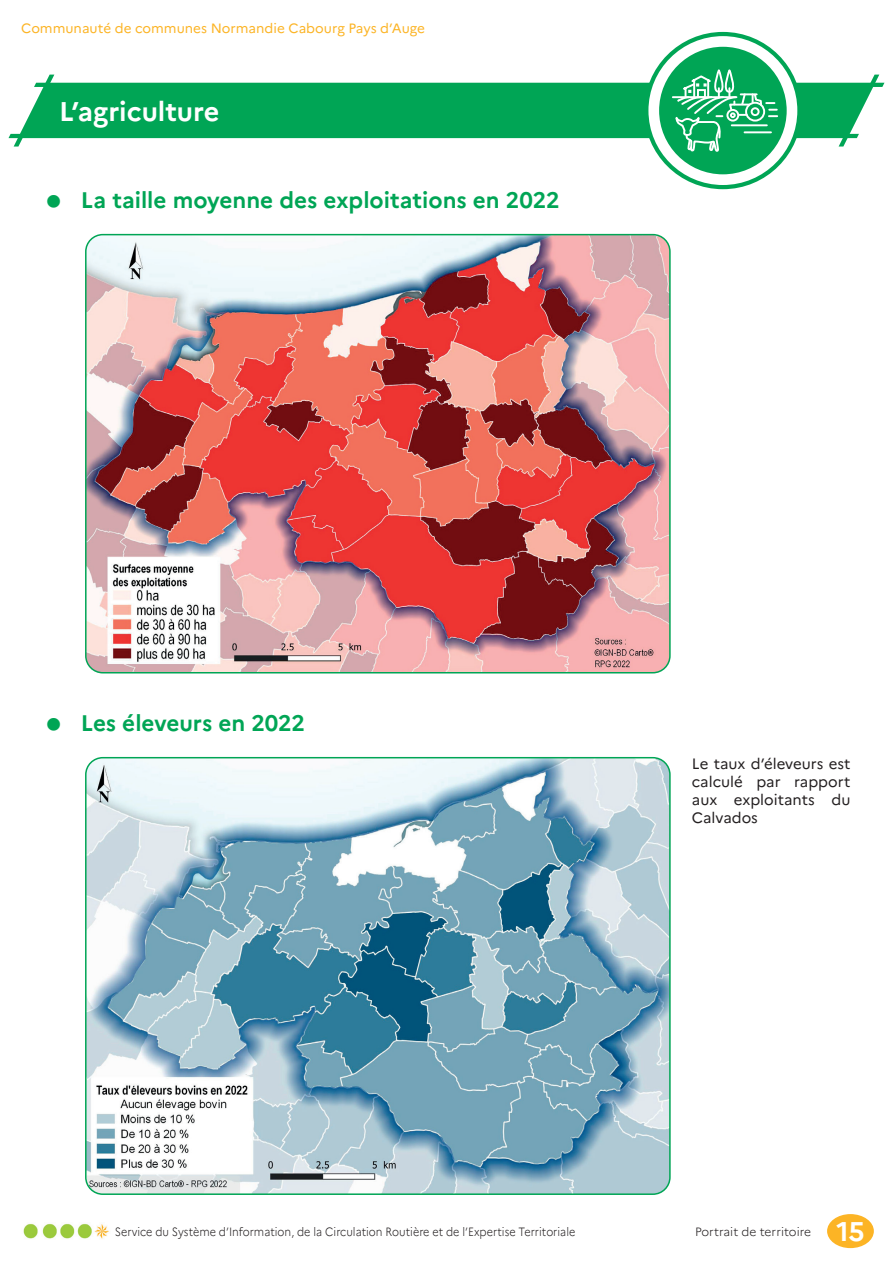
<style>
.page{position:relative;width:893px;height:1263px;background:#fff}
.page>*{position:absolute;margin:0;border:0;box-sizing:border-box;transform-origin:0 0}
.t1{font:700 27px "Marianne";color:#fff}
.t2{font:700 22.5px "Marianne";color:#00a555}
.t3{font:15px/18px "Marianne";color:#231f20;text-align:justify}
.t4{font:13.5px "Marianne";color:#fcb425}
.t5{font:300 12px "Marianne";color:#231f20;scale:.9 1}
.t6{font:300 12px "Marianne";color:#231f20}
</style>
<div class="page">
<svg style="left:646px;top:34px;width:153px;height:153px"></svg>
<div style="left:659px;top:47px;width:128px;height:127px;background:#00a555;border-radius:50%"></div>
<svg style="left:9px;top:40px;width:875px;height:113px"></svg>
<img style="left:23px;top:1223px;width:86px;height:16px">
<div style="left:827px;top:1214px;width:47px;height:34px;background:#fcb425;border-radius:50%"></div>
<img style="left:86px;top:235px;width:582px;height:438px">
<div style="left:85px;top:234px;width:586px;height:439px;border:2px solid #00a555;border-radius:17px"></div>
<img style="left:88px;top:758px;width:580px;height:434px">
<div style="left:85px;top:757px;width:586px;height:438px;border:2px solid #00a555;border-radius:17px"></div>
<p class="t4" style="left:21px;top:20px;width:405px">Communauté de communes Normandie Cabourg Pays d’Auge</p>
<h1 class="t1" style="left:59px;top:95px;width:162px">L’agriculture</h1>
<h2 class="t2" style="left:81px;top:186px;width:480px">La taille moyenne des exploitations en 2022</h2>
<h2 class="t2" style="left:81px;top:709px;width:226px">Les éleveurs en 2022</h2>
<p class="t3" style="left:692px;top:754px;width:160px">Le taux d’éleveurs est calculé par rapport aux exploitants du Calvados</p>
<p class="t5" style="left:115px;top:1224px;width:513px">Service du Système d’Information, de la Circulation Routière et de l’Expertise Territoriale</p>
<p class="t6" style="left:695px;top:1224px;width:117px">Portrait de territoire</p>
<h1 class="t1" style="left:836px;top:1215px;width:30px">15</h1>
</div>
